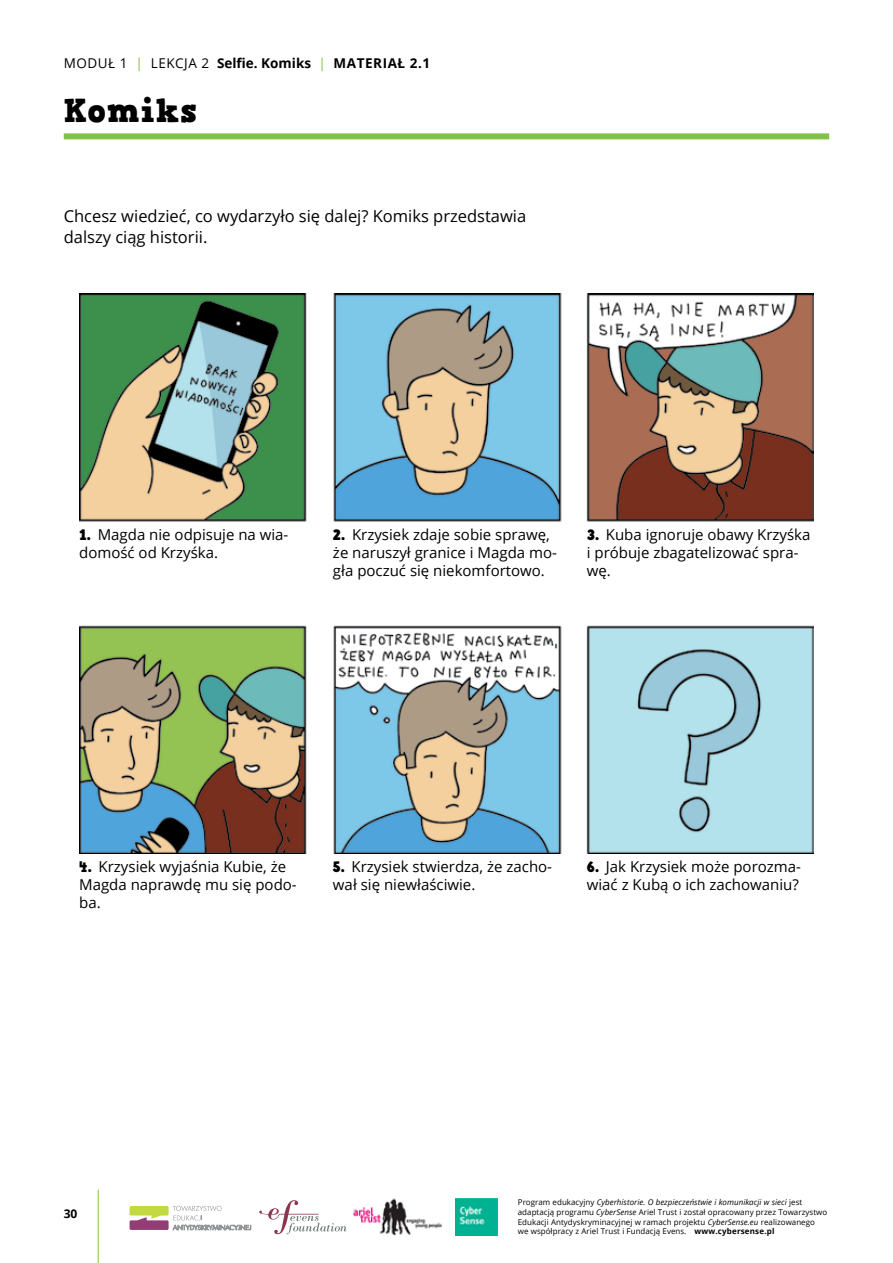
<style>
.page{position:relative;width:893px;height:1263px;background:#fff}
.page>*{position:absolute;margin:0;border:0;box-sizing:border-box;transform-origin:0 0}
.t1{font:33px "HVD Comic Serif Pro";letter-spacing:.04em;color:#000}
.t2{font:16.5px/21px "Open Sans";color:#000}
.t3{font:15px/18px "Open Sans";color:#000}
.t4{font:700 13.5px "Open Sans";letter-spacing:.02em;color:#000}
.t5{font:700 12px "Open Sans";color:#000}
.t6{font:7.95px/9.8px "Open Sans";letter-spacing:.005em;color:#000}
.s1{font-weight:400}
.s2{font-weight:400;color:#80c342}
.s3{font-family:"HVD Comic Serif Pro"}
.s4{font-style:italic}
.s5{font-weight:700}
</style>
<div class="page">
<div style="left:64px;top:133px;width:765px;height:6px;background:#80c342"></div>
<hr style="left:98px;top:1190px;width:1px;height:73px;background:#80c342">
<img style="left:353px;top:1198px;width:89px;height:38px">
<img style="left:456px;top:1198px;width:42px;height:37px">
<svg style="left:130px;top:1206px;width:121px;height:24px"></svg>
<svg style="left:259px;top:1200px;width:88px;height:34px"></svg>
<img style="left:79px;top:293px;width:735px;height:229px">
<img style="left:79px;top:625px;width:735px;height:228px">
<p class="t4" style="left:64px;top:54px;width:368px"><span class="s1">moduł 1</span> <span class="s2">|</span> <span class="s1">LEKCJA 2</span> Selfie. Komiks <span class="s2">|</span> materiał 2.1</p>
<h1 class="t1" style="left:64px;top:88px;width:135px">Komiks</h1>
<p class="t2" style="left:64px;top:205px;width:464px">Chcesz wiedzieć, co wydarzyło się dalej? Komiks przedstawia dalszy ciąg historii.</p>
<p class="t3" style="left:79px;top:525px;width:211px"><span class="s3">1.</span> Magda nie odpisuje na wia&shy;domość od Krzyśka.</p>
<p class="t3" style="left:333px;top:525px;width:225px"><span class="s3">2.</span> Krzysiek zdaje sobie sprawę, że naruszył granice i M agda mo&shy;gła poczuć się niekomfortowo.</p>
<p class="t3" style="left:587px;top:525px;width:225px"><span class="s3">3.</span> Kuba ignoruje obawy Krzyśka i próbuje zbagatelizować spra&shy;wę.</p>
<p class="t3" style="left:79px;top:857px;width:219px"><span class="s3">4.</span> Krzysiek wyjaśnia Kubie, że<br>Magda naprawdę mu się podo&shy;ba.</p>
<p class="t3" style="left:333px;top:857px;width:221px"><span class="s3">5.</span> Krzysiek stwierdza, że zacho&shy;wał się niewłaściwie.</p>
<p class="t3" style="left:587px;top:857px;width:216px"><span class="s3">6.</span> Jak Krzysiek może porozma&shy;wiać z Kubą o ich zachowaniu?</p>
<p class="t5" style="left:64px;top:1205px;width:15px">30</p>
<p class="t6" style="left:518px;top:1197px;width:311px">Program edukacyjny <span class="s4">Cyberhistorie. O bezpieczeństwie i komunikacji w sieci</span> jest adaptacją programu <span class="s4">CyberSense</span> Ariel Trust i został opracowany przez Towarzystwo Edukacji Antydyskryminacyjnej w ramach projektu <span class="s4">CyberSense.eu</span> realizowanego we współpracy z Ariel Trust i Fundacją Evens. <span class="s5">www.cybersense.pl</span></p>
</div>
